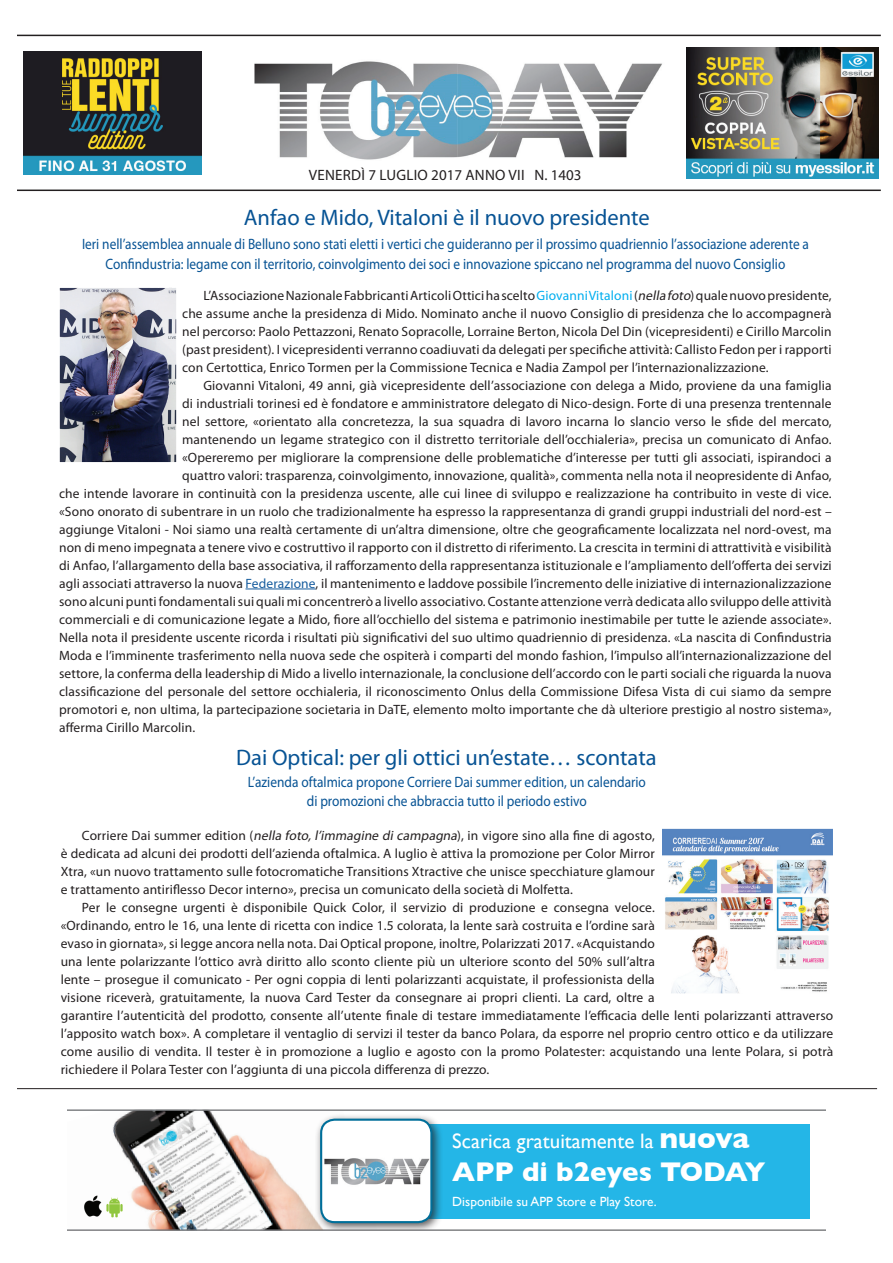
<style>
.page{position:relative;width:893px;height:1263px;background:#fff}
.page>*{position:absolute;margin:0;border:0;box-sizing:border-box;transform-origin:0 0}
.t1{font:700 27.6px "Gill Sans";color:#fff}
.t2{font:22.5px "Myriad Pro";color:#075394}
.t3{font:20.85px "Gill Sans";color:#fff}
.t4{font:15px/19.5px "Myriad Pro";color:#075394;text-align:center;scale:.89 1}
.t5{font:15px "Myriad Pro";letter-spacing:.02em;color:#231f20}
.t6{font:13.5px/18px "Myriad Pro";letter-spacing:.01em;color:#231f20;text-align:justify}
.t7{font:13.35px "Gill Sans";color:#fff}
.s1{color:#00aeef}
.s2{font-style:italic}
.s3{color:#175d9e}
.s4{font-weight:700;font-size:29.4px}
</style>
<div class="page">
<img style="left:254px;top:61px;width:408px;height:99px">
<hr style="left:17px;top:1088px;width:860px;height:1px;background:#231f20">
<img style="left:687px;top:48px;width:191px;height:131px">
<img style="left:23px;top:52px;width:179px;height:122px">
<hr style="left:17px;top:190px;width:864px;height:1px;background:#231f20">
<hr style="left:17px;top:35px;width:864px;height:1px;background:#231f20">
<img style="left:88px;top:1111px;width:227px;height:118px">
<img style="left:92px;top:1191px;width:45px;height:33px">
<img style="left:84px;top:1195px;width:20px;height:21px">
<div style="left:410px;top:1124px;width:400px;height:95px;background:#24b6e7"></div>
<div style="left:315px;top:1113px;width:129px;height:117px;background:#231f20;opacity:.75"></div>
<img style="left:321px;top:1120px;width:110px;height:102px">
<div style="left:320px;top:1118px;width:112px;height:105px;border:2px solid #006f9a;border-radius:13px"></div>
<svg style="left:67px;top:1110px;width:759px;height:1px"></svg>
<svg style="left:67px;top:1229px;width:759px;height:1px"></svg>
<img style="left:61px;top:289px;width:114px;height:172px">
<div style="left:54px;top:282px;width:128px;height:186px;border:6px solid #fff"></div>
<img style="left:662px;top:830px;width:170px;height:162px">
<p class="t5" style="left:309px;top:166px;width:274px">venerdì 7 LUGLIO 2017 ANNO VII N. 1403</p>
<h2 class="t2" style="left:244px;top:204px;width:407px">Anfao e Mido, Vitaloni è il nuovo presidente</h2>
<p class="t4" style="left:82px;top:234px;width:818px">Ieri nell’assemblea annuale di Belluno sono stati eletti i vertici che guideranno per il prossimo quadriennio l’associazione aderente a<br>Confindustria: legame con il territorio, coinvolgimento dei soci e innovazione spiccano nel programma del nuovo Consiglio</p>
<p class="t6" style="left:182px;top:286px;width:651px;text-indent:21px">L’Associazione Nazionale Fabbricanti Articoli Ottici ha scelto <span class="s1">Giovanni Vitaloni</span> (<span class="s2">nella foto</span>) quale nuovo presidente, che assume anche la presidenza di Mido. Nominato anche il nuovo Consiglio di presidenza che lo accompagnerà nel percorso: Paolo Pettazzoni, Renato Sopracolle, Lorraine Berton, N icola Del Din (vicepresidenti) e Cirillo Marcolin (past president). I vicepresidenti verranno coadiuvati da delegati per specifiche attività: Callisto Fedon per i rapporti con Certottica, Enrico Tormen per la Commissione Tecnica e Nadia Zampol per l’internazionalizzazione.</p>
<p class="t6" style="left:203px;top:376px;width:630px">Giovanni Vitaloni, 49 anni, già vicepresidente dell’associazione con delega a Mido, proviene da una famiglia</p>
<p class="t6" style="left:182px;top:394px;width:651px">di industriali torinesi ed è fondatore e amministratore delegato di N ico-design. Forte di una presenza trentennale</p>
<p class="t6" style="left:182px;top:412px;width:651px">nel settore, «orientato alla concretezza, la sua squadra di lavoro incarna lo slancio verso le sfide del mercato,</p>
<p class="t6" style="left:182px;top:430px;width:651px">mantenendo un legame strategico con il distretto territoriale dell’occhialeria», precisa un comunicato di Anfao.</p>
<p class="t6" style="left:182px;top:448px;width:651px">«Opereremo per migliorare la comprensione delle problematiche d’interesse per tutti gli associati, ispirandoci a</p>
<p class="t6" style="left:182px;top:466px;width:651px">quattro valori: trasparenza, coinvolgimento, innovazione, qualità», commenta nella nota il neopresidente di Anfao,</p>
<p class="t6" style="left:59px;top:484px;width:774px">che intende lavorare in continuità con la presidenza uscente, alle cui linee di sviluppo e realizzazione ha contribuito in veste di vice.</p>
<p class="t6" style="left:59px;top:502px;width:774px">«Sono onorato di subentrare in un ruolo che tradizionalmente ha espresso la rappresentanza di grandi gruppi industriali del nord-est –</p>
<p class="t6" style="left:59px;top:520px;width:774px">aggiunge Vitaloni - Noi siamo una realtà certamente di un’altra dimensione, oltre che geograficamente localizzata nel nord-ovest, ma</p>
<p class="t6" style="left:59px;top:538px;width:774px">non di meno impegnata a tenere vivo e costruttivo il rapporto con il distretto di riferimento. La crescita in termini di attrattività e visibilità</p>
<p class="t6" style="left:59px;top:556px;width:774px">di Anfao, l’allargamento della base associativa, il rafforzamento della rappresentanza istituzionale e l’ampliamento dell’offerta dei servizi</p>
<p class="t6" style="left:59px;top:574px;width:774px">agli associati attraverso la nuova <span class="s3">Federazione</span>, il mantenimento e laddove possibile l’incremento delle iniziative di internazionalizzazione</p>
<p class="t6" style="left:59px;top:592px;width:774px">sono alcuni punti fondamentali sui quali mi concentrerò a livello associativo. Costante attenzione verrà dedicata allo sviluppo delle attività</p>
<p class="t6" style="left:59px;top:610px;width:774px">commerciali e di comunicazione legate a Mido, fiore all’occhiello del sistema e patrimonio inestimabile per tutte le aziende associate».</p>
<p class="t6" style="left:59px;top:628px;width:774px">Nella nota il presidente uscente ricorda i risultati più significativi del suo ultimo quadriennio di presidenza. «La nascita di Confindustria</p>
<p class="t6" style="left:59px;top:646px;width:774px">Moda e l’imminente trasferimento nella nuova sede che ospiterà i comparti del mondo fashion, l’impulso all’internazionalizzazione del</p>
<p class="t6" style="left:59px;top:664px;width:774px">settore, la conferma della leadership di Mido a livello internazionale, la conclusione dell’accordo con le parti sociali che riguarda la nuova</p>
<p class="t6" style="left:59px;top:682px;width:774px">classificazione del personale del settore occhialeria, il riconoscimento Onlus della Commissione Difesa Vista di cui siamo da sempre</p>
<p class="t6" style="left:59px;top:700px;width:774px">promotori e, non ultima, la partecipazione societaria in DaTE, elemento molto importante che dà ulteriore prestigio al nostro sistema»,</p>
<p class="t6" style="left:59px;top:718px;width:138px">afferma Cirillo Marcolin.</p>
<h2 class="t2" style="left:236px;top:743px;width:422px">Dai Optical: per gli ottici un’estate… scontata</h2>
<p class="t4" style="left:248px;top:772px;width:449px">L’azienda oftalmica propone Corriere Dai summer edition, un calendario di promozioni che abbraccia tutto il periodo estivo</p>
<p class="t6" style="left:61px;top:827px;width:596px;text-indent:21px">Corriere Dai summer edition (<span class="s2">nella foto, l’immagine di campagna</span>), in vigore sino alla fine di agosto, è dedicata ad alcuni dei prodotti dell’azienda oftalmica. A luglio è attiva la promozione per Color Mirror Xtra, «un nuovo trattamento sulle fotocromatiche Transitions Xtractive che unisce specchiature glamour e trattamento antiriflesso Decor interno», precisa un comunicato della società di Molfetta.</p>
<p class="t6" style="left:61px;top:899px;width:774px;text-align:left;text-indent:21px">Per le consegne urgenti è disponibile Quick Color, il servizio di produzione e consegna veloce.<br>«Ordinando, entro le 16, una lente di ricetta con indice 1.5 colorata, la lente sarà costruita e l’ordine sarà<br>evaso in giornata», si legge ancora nella nota. Dai Optical propone, inoltre, Polarizzati 2017. «Acquistando<br>una lente polarizzante l’ottico avrà diritto allo sconto cliente più un ulteriore sconto del 50% sull’altra<br>lente – prosegue il comunicato - Per ogni coppia di lenti polarizzanti acquistate, il professionista della<br>visione riceverà, gratuitamente, la nuova Card Tester da consegnare ai propri clienti. La card, oltre a<br>garantire l’autenticità del prodotto, consente all’utente finale di testare immediatamente l’efficacia delle lenti polarizzanti attraverso l’apposito watch box». A completare il ventaglio di servizi il tester da banco Polara, da esporre nel proprio centro ottico e da utilizzare come ausilio di vendita. Il tester è in promozione a luglio e agosto con la promo Polatester: acquistando una lente Polara, si potrà richiedere il Polara Tester con l’aggiunta di una piccola differenza di prezzo.</p>
<h3 class="t3" style="left:452px;top:1128px;width:299px">Scarica gratuitamente la <span class="s4">nuova</span></h3>
<h1 class="t1" style="left:452px;top:1155px;width:315px">APP di b2eyes TODAY</h1>
<p class="t7" style="left:452px;top:1194px;width:206px">Disponibile su APP Store e Play Store.</p>
</div>
